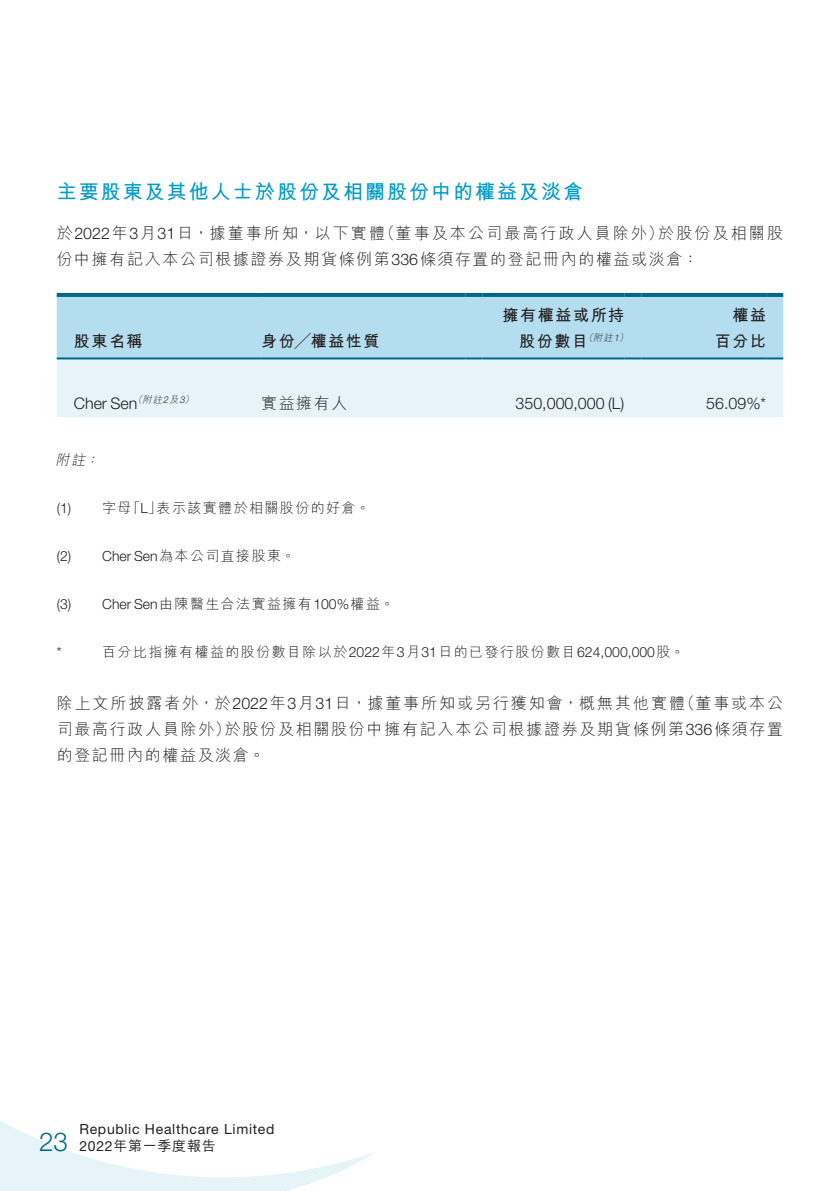
<style>
.page{position:relative;width:840px;height:1191px;background:#fff}
.page>*{position:absolute;margin:0;border:0;box-sizing:border-box;transform-origin:0 0}
.t1{font:300 26px "Helvetica Neue LT Std";color:#006989}
.t2{font:700 20px "M Hei HK";letter-spacing:.1em;color:#009bc8}
.t3{font:300 16px/26px "M Hei HK";letter-spacing:.105em;color:#231f20}
.t4{font:300 16px "Helvetica Neue LT Std";color:#231f20}
.t5{font:700 16px/26px "M Hei HK";letter-spacing:.1em;color:#231f20;text-align:right}
.t6{font:300 16px "M Hei HK";letter-spacing:.13em;color:#231f20}
.t7{font:300 14px "M Hei HK";letter-spacing:.1em;color:#231f20}
.t8{font:14px "Helvetica Neue LT Std";letter-spacing:.05em;color:#231f20}
.t9{font:500 14px "M Hei HK";letter-spacing:.05em;color:#231f20}
.t10{font:300 14px "Helvetica Neue LT Std";color:#231f20}
.t11{font:italic 300 14px "M Hei HK";color:#231f20}
.t12{font:italic 300 9.4px "M Hei HK";color:#231f20}
.s1{font-family:"Helvetica Neue LT Std"}
.s2{font-family:"Helvetica Neue LT Std";font-weight:400}
</style>
<div class="page">
<svg style="left:0;top:1120px;width:375px;height:71px"></svg>
<div style="left:57px;top:297px;width:725px;height:60px;background:#b4deef"></div>
<div style="left:57px;top:359px;width:725px;height:58px;background:#e6f4f8"></div>
<hr style="left:57px;top:357px;width:204px;height:2px;background:#006989">
<hr style="left:261px;top:357px;width:204px;height:2px;background:#006989">
<svg style="left:465px;top:357px;width:17px;height:2px"></svg>
<hr style="left:482px;top:357px;width:142px;height:2px;background:#006989">
<svg style="left:624px;top:357px;width:17px;height:2px"></svg>
<hr style="left:641px;top:357px;width:124px;height:2px;background:#006989">
<svg style="left:765px;top:357px;width:17px;height:2px"></svg>
<hr style="left:57px;top:293px;width:204px;height:4px;background:#006989">
<hr style="left:261px;top:293px;width:204px;height:4px;background:#006989">
<hr style="left:465px;top:293px;width:17px;height:4px;background:#006989">
<hr style="left:482px;top:293px;width:142px;height:4px;background:#006989">
<hr style="left:624px;top:293px;width:17px;height:4px;background:#006989">
<hr style="left:641px;top:293px;width:124px;height:4px;background:#006989">
<hr style="left:765px;top:293px;width:17px;height:4px;background:#006989">
<p class="t2" style="left:57px;top:177px;width:528px">主要股東及其他人士於股份及相關股份中的權益及淡倉</p>
<p class="t6" style="left:379px;top:225px;width:286px">（董事及本公司最高行政人員除外）</p>
<p class="t3" style="left:57px;top:220px;width:643px">於<span class="s1">2022</span>年<span class="s1">3</span>月<span class="s1">31</span>日，據董事所知，以下實體<br>份中擁有記入本公司根據證券及期貨條例第<span class="s1">336</span>條須存置的登記冊內的權益或淡倉：</p>
<p class="t6" style="left:658px;top:225px;width:126px">於股份及相關股</p>
<p class="t5" style="left:74px;top:327px;width:70px">股東名稱</p>
<p class="t12" style="left:133px;top:395px;width:13px">（</p>
<p class="t12" style="left:142px;top:395px;width:55px">附註<span class="s1">2</span>及）<span class="s1">3</span></p>
<p class="t4" style="left:74px;top:394px;width:65px">Cher Sen</p>
<p class="t11" style="left:56px;top:453px;width:34px">附註</p>
<p class="t11" style="left:85px;top:453px;width:18px">：</p>
<p class="t5" style="left:261px;top:327px;width:120px">身份╱權益性質</p>
<p class="t3" style="left:261px;top:390px;width:88px">實益擁有人</p>
<p class="t10" style="left:57px;top:500px;width:16px">1( )</p>
<p class="t7" style="left:102px;top:501px;width:31px">字母</p>
<p class="t7" style="left:156px;top:501px;width:214px">表示該實體於相關股份的好倉。</p>
<p class="t7" style="left:126px;top:501px;width:37px">「」<span class="s1">L</span></p>
<p class="t10" style="left:57px;top:548px;width:16px">2( )</p>
<p class="t7" style="left:102px;top:549px;width:194px"><span class="s1">CherSen</span>為本公司直接股東。</p>
<p class="t10" style="left:57px;top:596px;width:16px">3( )</p>
<p class="t7" style="left:102px;top:597px;width:293px"><span class="s1">CherSen</span>由陳醫生合法實益擁有<span class="s1">100%</span>權益。</p>
<p class="t5" style="left:502px;top:301px;width:123px">擁有權益或所持</p>
<p class="t12" style="left:592px;top:332px;width:39px">附註 (<span class="s1">1</span></p>
<p class="t12" style="left:583px;top:332px;width:13px">（</p>
<p class="t5" style="left:519px;top:327px;width:70px">股份數目</p>
<p class="t4" style="left:515px;top:394px;width:110px">350,000,000 (L(</p>
<p class="t10" style="left:57px;top:644px;width:6px">*</p>
<p class="t7" style="left:102px;top:645px;width:583px">百分比指擁有權益的股份數目除以於<span class="s1">2022</span>年<span class="s1">3</span>月<span class="s1">31</span>日的已發行股份數目<span class="s1">624,000,000</span>股。</p>
<p class="t5" style="left:714px;top:301px;width:53px">權益百分比</p>
<p class="t4" style="left:705px;top:394px;width:61px">56.09%*</p>
<p class="t3" style="left:678px;top:690px;width:106px">（董事或本公</p>
<p class="t3" style="left:225px;top:690px;width:559px;text-indent:-168px">除上文所披露者外，於<span class="s1">2022</span>年<span class="s1">3</span>月<span class="s1">31</span>日，據董事所知或另行獲知會，概無其他實體<br>於股份及相關股份中擁有記入本公司根據證券及期貨條例第<span class="s1">336</span>條須存置</p>
<p class="t3" style="left:57px;top:716px;width:209px">司最高行政人員除外）<br>的登記冊內的權益及淡倉。</p>
<h1 class="t1" style="left:39px;top:1125px;width:30px">23</h1>
<p class="t8" style="left:79px;top:1120px;width:196px">Republic Healthcare Limited</p>
<p class="t9" style="left:79px;top:1135px;width:138px"><span class="s2">2022</span>年第一季度報告</p>
</div>
